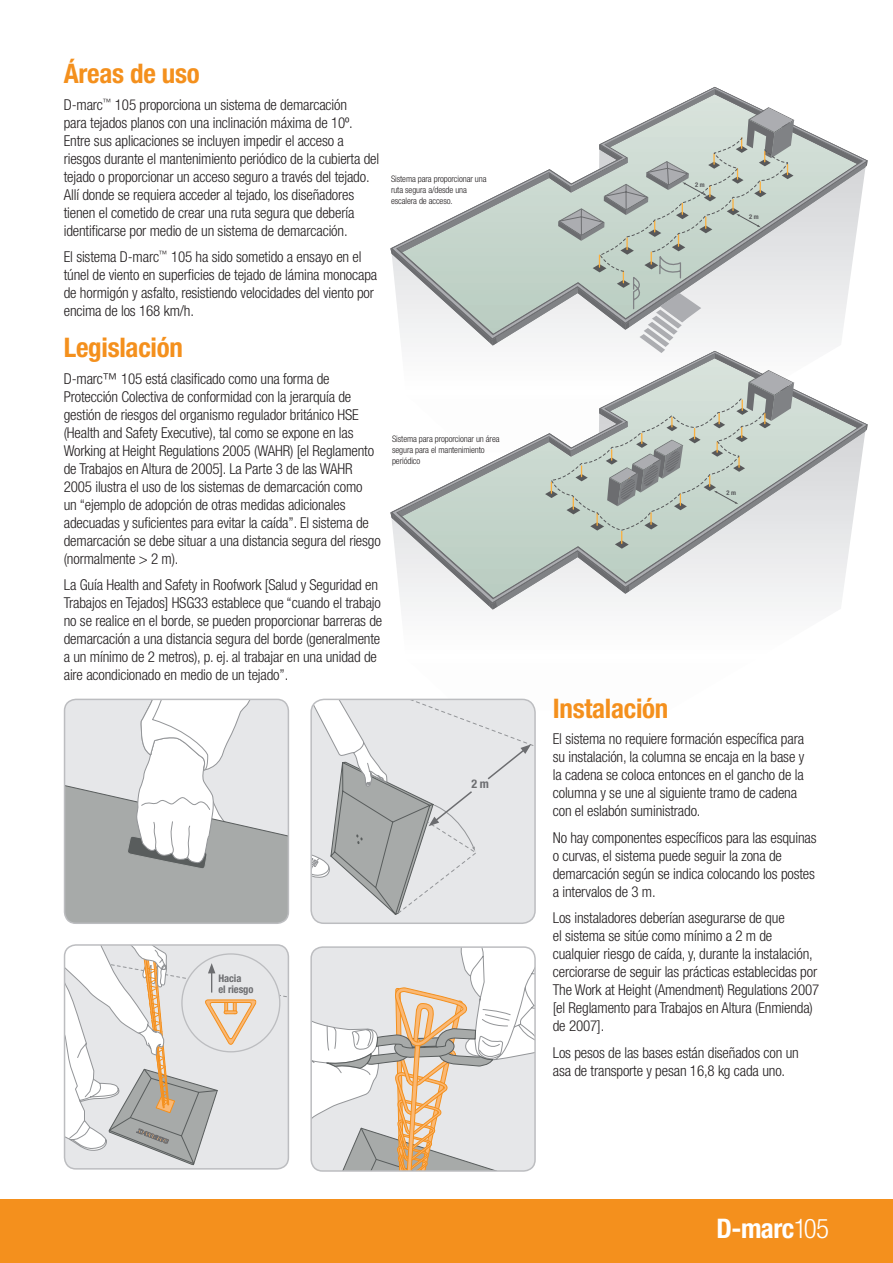
<style>
.page{position:relative;width:893px;height:1263px;background:#fff}
.page>*{position:absolute;margin:0;border:0;box-sizing:border-box;transform-origin:0 0}
.t1{font:700 condensed 27px "Helvetica Neue LT Std";letter-spacing:-.01em;color:#f4901d}
.t2{font:700 condensed 27px "Helvetica Neue LT Std";color:#fff}
.t3{font:300 condensed 15px/18px "Helvetica Neue LT Std";letter-spacing:-.01em;color:#231f20}
.t4{font:700 condensed 12px "Helvetica Neue LT Std";color:#6c6d70}
.t5{font:700 condensed 10.5px/10.5px "Helvetica Neue LT Std";letter-spacing:-.01em;color:#6c6d70}
.t6{font:300 condensed 9px/10.8px "Helvetica Neue LT Std";letter-spacing:-.01em;color:#231f20}
.t7{font:700 condensed 6.45px "Helvetica Neue LT Std";color:#57585a}
.s1{font-weight:300}
</style>
<div class="page">
<svg style="left:390px;top:88px;width:478px;height:521px"></svg>
<div style="left:0;top:1199px;width:893px;height:64px;background:#f4901d"></div>
<svg style="left:65px;top:699px;width:223px;height:224px"></svg>
<div style="left:64px;top:699px;width:225px;height:225px;border:2px solid #bcbdc0;border-radius:11px"></div>
<svg style="left:313px;top:949px;width:220px;height:220px"></svg>
<div style="left:310px;top:946px;width:226px;height:226px;border:2px solid #bcbdc0;border-radius:11px"></div>
<div style="left:64px;top:944px;width:225px;height:225px;border:2px solid #bcbdc0;border-radius:11px"></div>
<svg style="left:65px;top:945px;width:223px;height:220px;background:#dedcda"></svg>
<div style="left:311px;top:699px;width:224px;height:224px;background:#e6e7e9;border-radius:13px"></div>
<div style="left:310px;top:699px;width:226px;height:225px;border:2px solid #bcbdc0;border-radius:13px"></div>
<svg style="left:311px;top:699px;width:224px;height:217px"></svg>
<h1 class="t1" style="left:64px;top:57px;width:137px">Áreas de uso</h1>
<p class="t3" style="left:64px;top:95px;width:317px">D-marc<sup>™</sup> 105 proporciona un sistema de demarcación<br>para tejados planos con una inclinación máxima de 10º.<br>Entre sus aplicaciones se incluyen impedir el acceso a riesgos durante el mantenimiento periódico de la cubierta del tejado o proporcionar un acceso seguro a través del tejado.<br>Allí donde se requiera acceder al tejado, los diseñadores tienen el cometido de crear una ruta segura que debería identificarse por medio de un sistema de demarcación.</p>
<p class="t3" style="left:64px;top:248px;width:315px">El sistema D-marc<sup>™</sup> 105 ha sido sometido a ensayo en el túnel de viento en superficies de tejado de lámina monocapa de hormigón y asfalto, resistiendo velocidades del viento por encima de los 168 km/h.</p>
<h1 class="t1" style="left:64px;top:331px;width:121px">Legislación</h1>
<p class="t3" style="left:64px;top:369px;width:319px">D-marc™ 105 está clasificado como una forma de Protección Colectiva de conformidad con la jerarquía de gestión de riesgos del organismo regulador británico HSE (Health and Safety Executive), tal como se expone en las Working at Height Regulations 2005 (WAHR) [el Reglamento de Trabajos en Altura de 2005]. La Parte 3 de las WAHR 2005 ilustra el uso de los sistemas de demarcación como<br>un “ejemplo de adopción de otras medidas adicionales adecuadas y suficientes para evitar la caída”. El sistema de demarcación se debe situar a una distancia segura del riesgo (normalmente &gt; 2 m).</p>
<p class="t3" style="left:64px;top:576px;width:320px">La Guía Health and Safety in Roofwork [Salud y Seguridad en Trabajos en Tejados] HSG33 establece que “cuando el trabajo no se realice en el borde, se pueden proporcionar barreras de demarcación a una distancia segura del borde (generalmente a un mínimo de 2 metros), p. ej. al trabajar en una unidad de aire acondicionado en medio de un tejado”.</p>
<p class="t6" style="left:391px;top:173px;width:97px">Sistema para proporcionar una ruta segura a/desde una escalera de acceso.</p>
<p class="t6" style="left:392px;top:433px;width:109px">Sistema para proporcionar un área segura para el mantenimiento periódico</p>
<p class="t4" style="left:472px;top:776px;width:19px">2 m</p>
<p class="t5" style="left:218px;top:973px;width:36px">Hacia<br>el riesgo</p>
<p class="t7" style="left:695px;top:181px;width:11px">2 m</p>
<p class="t7" style="left:749px;top:212px;width:11px">2 m</p>
<p class="t7" style="left:727px;top:489px;width:11px">2 m</p>
<h1 class="t1" style="left:553px;top:692px;width:117px">Instalación</h1>
<p class="t3" style="left:553px;top:730px;width:253px">El sistema no requiere formación específica para su instalación, la columna se encaja en la base y la cadena se coloca entonces en el gancho de la columna y se une al siguiente tramo de cadena con el eslabón suministrado.</p>
<p class="t3" style="left:553px;top:828px;width:265px">No hay componentes específicos para las esquinas o curvas, el sistema puede seguir la zona de demarcación según se indica colocando los postes a intervalos de 3 m.</p>
<p class="t3" style="left:553px;top:909px;width:268px">Los instaladores deberían asegurarse de que<br>el sistema se sitúe como mínimo a 2 m de cualquier riesgo de caída, y, durante la instalación, cerciorarse de seguir las prácticas establecidas por The Work at Height (Amendment) Regulations 2007 [el Reglamento para Trabajos en Altura (Enmienda) de 2007].</p>
<p class="t3" style="left:553px;top:1043px;width:248px">Los pesos de las bases están diseñados con un asa de transporte y pesan 16,8 kg cada uno.</p>
<h1 class="t2" style="left:717px;top:1212px;width:114px">D-marc<span class="s1">105</span></h1>
</div>
